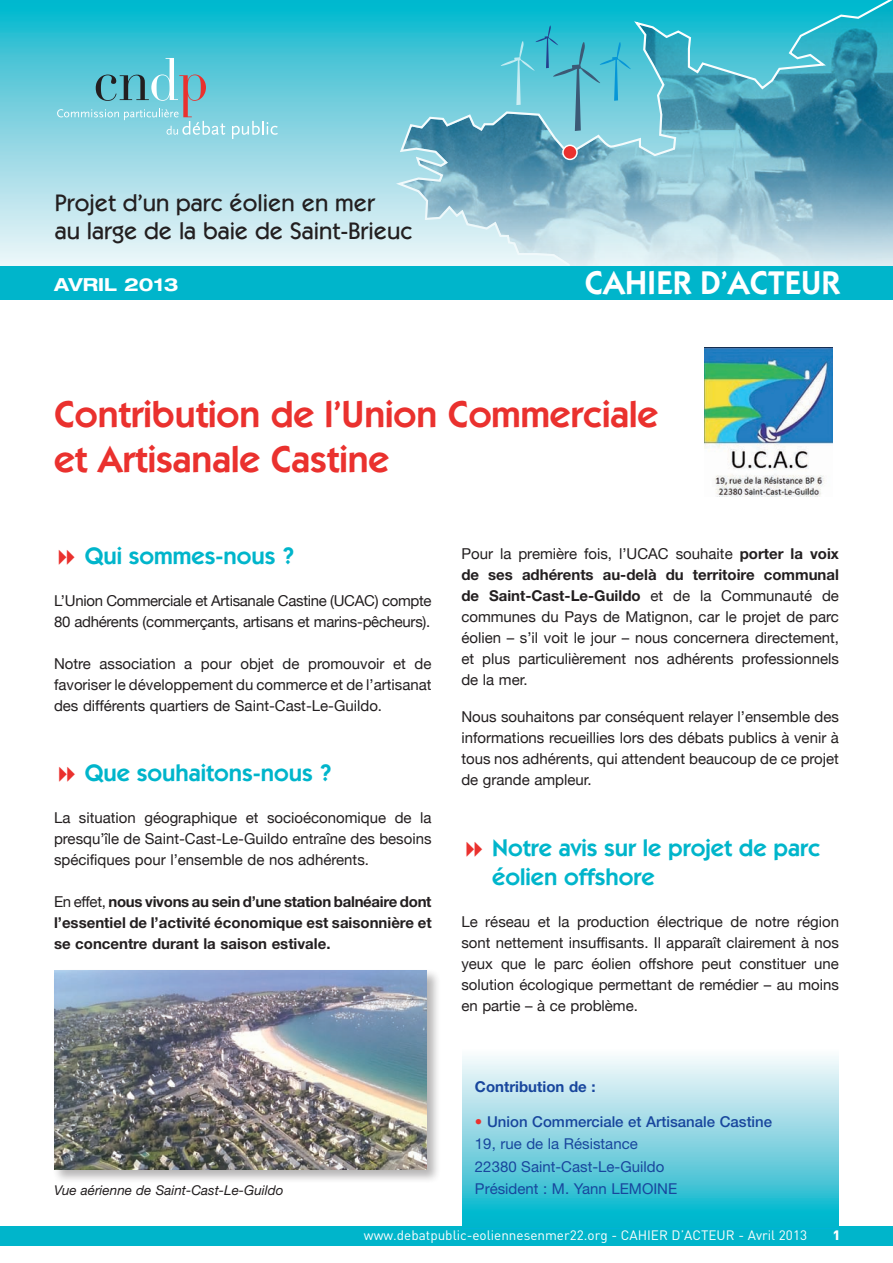
<style>
.page{position:relative;width:893px;height:1263px;background:#fff}
.page>*{position:absolute;margin:0;border:0;box-sizing:border-box;transform-origin:0 0}
.t1{font:600 37.5px/45px "Itc Kabel";color:#ea312e}
.t2{font:600 33px "Itc Kabel";color:#fff}
.t3{font:600 24px/28.8px "Itc Kabel";color:#00b5cb}
.t4{font:500 24px/28.8px "Itc Kabel";color:#231f20}
.t5{font:700 expanded 18px "Helvetica Neue";letter-spacing:.005em;color:#fff}
.t6{font:15px/21px "Helvetica Neue";color:#231f20;text-align:justify}
.t7{font:700 15px/21px "Helvetica Neue";color:#231f20;text-align:justify}
.t8{font:15px/22.5px "Helvetica Neue";color:#18469d}
.t9{font:15px/21px "Helvetica Neue";letter-spacing:-.02em;color:#231f20}
.t10{font:700 15px "Helvetica Neue";color:#18469d}
.t11{font:13.5px "DIN";color:#fff}
.t12{font:italic 13.5px "Helvetica Neue";color:#231f20}
.t13{font:900 13.5px "DIN";color:#fff}
.s1{font-weight:400}
.s2{font-weight:700}
.s3{font-weight:500;color:#ea312e}
.s4{font-weight:500}
</style>
<div class="page">
<svg style="left:0;top:0;width:394px;height:266px;background:#87d6e3"></svg>
<div style="left:0;top:1226px;width:893px;height:20px;background:#00b5cb"></div>
<svg style="left:232px;top:121px;width:46px;height:18px"></svg>
<svg style="left:57px;top:58px;width:168px;height:77px;background:#75c5d3"></svg>
<svg style="left:394px;top:0;width:499px;height:266px;background:#6dbbcc"></svg>
<div style="left:0;top:266px;width:893px;height:34px;background:#00b5cb"></div>
<div style="left:563px;top:145px;width:14px;height:14px;background:#ea312e;border-radius:50%"></div>
<div style="left:562px;top:145px;width:16px;height:15px;border:2px solid #fff;border-radius:50%"></div>
<svg style="left:500px;top:25px;width:132px;height:106px;background:#55bfd2"></svg>
<img style="left:705px;top:348px;width:127px;height:148px">
<div style="left:52px;top:968px;width:389px;height:216px;background:#231f20;opacity:.33"></div>
<img style="left:54px;top:971px;width:373px;height:198px">
<svg style="left:462px;top:1056px;width:377px;height:173px;background:#7ed4e1"></svg>
<h3 class="t4" style="left:55px;top:188px;width:359px">Projet d’un parc éolien en mer<br>au large de la baie de Saint-Brieuc</h3>
<p class="t5" style="left:54px;top:274px;width:126px">AVRIL 2013</p>
<h2 class="t2" style="left:585px;top:264px;width:256px">CAHIER D’ACTEUR</h2>
<h1 class="t1" style="left:54px;top:391px;width:606px">Contribution de l’Union Commerciale et Artisanale Castine</h1>
<h3 class="t3" style="left:85px;top:541px;width:211px">Qui sommes-nous ?</h3>
<p class="t9" style="left:54px;top:589px;width:379px">L’Union Commerciale et Artisanale Castine (UCAC) compte<br>80 adhérents (commerçants, artisans et marins-pêcheurs).</p>
<p class="t6" style="left:54px;top:652px;width:379px">Notre association a pour objet de promouvoir et de favoriser le développement du commerce et de l’artisanat des différents quartiers de Saint-Cast-Le-Guildo.</p>
<h3 class="t3" style="left:85px;top:758px;width:248px">Que souhaitons-nous ?</h3>
<p class="t6" style="left:54px;top:807px;width:379px">La situation géographique et socioéconomique de la presqu’île de Saint-Cast-Le-Guildo entraîne des besoins spécifiques pour l’ensemble de nos adhérents.</p>
<p class="t7" style="left:54px;top:891px;width:379px"><span class="s1">En effet,</span> nous vivons au sein d’une station balnéaire dont l’essentiel de l’activité économique est saisonnière et se concentre durant la saison estivale.</p>
<p class="t6" style="left:461px;top:542px;width:379px">Pour la première fois, l’UCAC souhaite <span class="s2">porter la voix de ses adhérents au-delà du territoire communal de Saint-Cast-Le-Guildo</span> et de la Communauté de communes du Pays de Matignon, car le projet de parc éolien – s’il voit le jour – nous concernera directement, et plus particulièrement nos adhérents professionnels de la mer.</p>
<p class="t6" style="left:461px;top:706px;width:379px">Nous souhaitons par conséquent relayer l’ensemble des informations recueillies lors des débats publics à venir à tous nos adhérents, qui attendent beaucoup de ce projet de grande ampleur.</p>
<h3 class="t3" style="left:492px;top:833px;width:329px">Notre avis sur le projet de parc éolien offshore</h3>
<p class="t6" style="left:461px;top:911px;width:379px">Le réseau et la production électrique de notre région sont nettement insuffisants. Il apparaît clairement à nos yeux que le parc éolien offshore peut constituer une solution écologique permettant de remédier – au moins en partie – à ce problème.</p>
<p class="t12" style="left:54px;top:1181px;width:231px">Vue aérienne de Saint-Cast-Le-Guildo</p>
<p class="t10" style="left:475px;top:1077px;width:122px">Contribution de :</p>
<p class="t8" style="left:475px;top:1110px;width:299px"><span class="s3">•</span> <span class="s4">Union Commerciale et Artisanale Castine<br></span>19, rue de la Résistance<br>22380 Saint-Cast-Le-Guildo<br>Président : M. Yann LEMOINE</p>
<p class="t11" style="left:364px;top:1227px;width:445px">www.debatpublic-eoliennesenmer22.org - CAHIER D’ACTEUR - Avril 2013</p>
<p class="t13" style="left:833px;top:1226px;width:9px">1</p>
</div>
